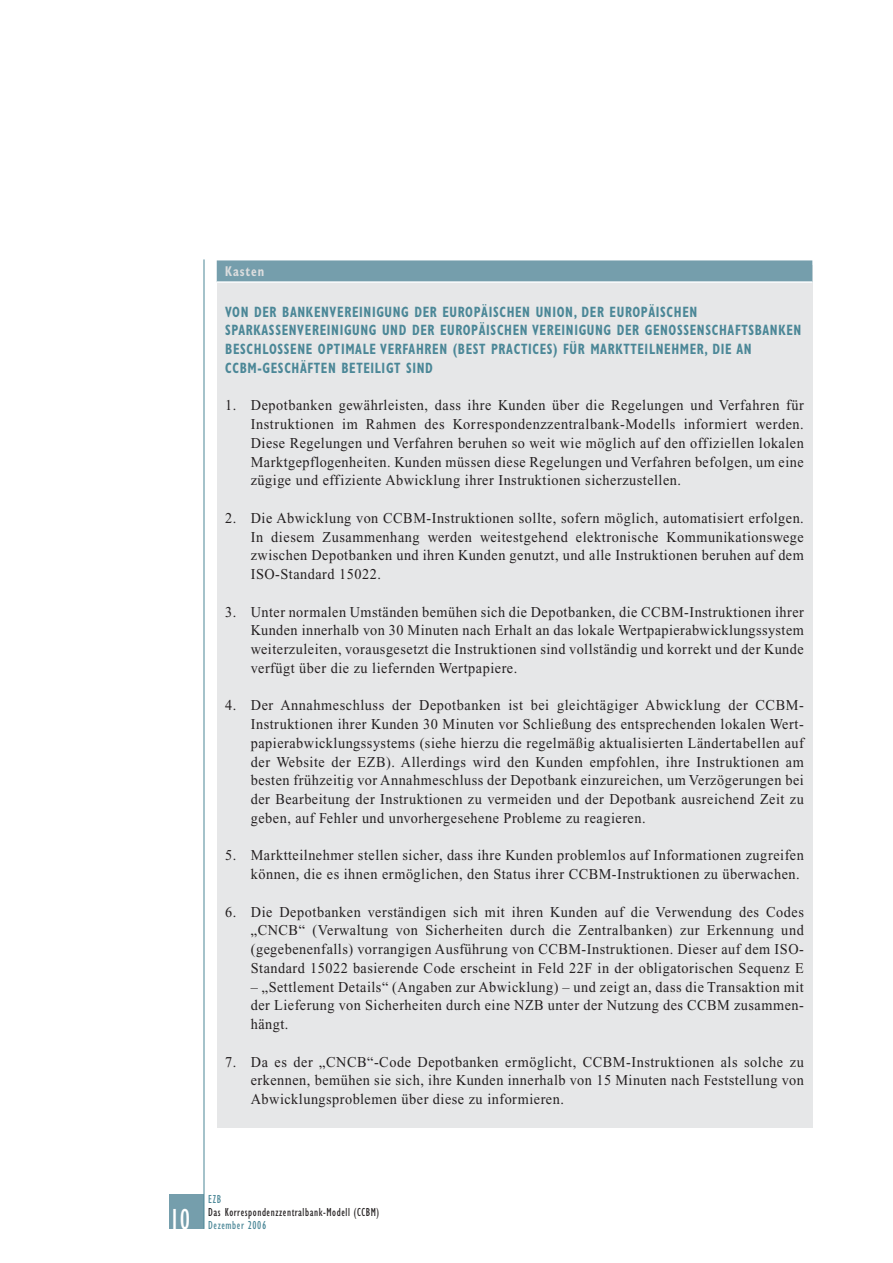
<style>
.page{position:relative;width:893px;height:1263px;background:#fff}
.page>*{position:absolute;margin:0;border:0;box-sizing:border-box;transform-origin:0 0}
.t1{font:condensed 30px "Gill Sans";color:#fff;scale:.95 1}
.t2{font:15px/18.8px "Times New Roman";letter-spacing:.035em;color:#231f20;text-align:justify;scale:.95 1}
.t3{font:700 condensed 15px/18.8px "Gill Sans";letter-spacing:.05em;color:#4b8797;scale:.85 1}
.t4{font:700 condensed 14.25px "Gill Sans";letter-spacing:.07em;color:#dcddde;scale:.85 1}
.t5{font:condensed 12px "Gill Sans";letter-spacing:.05em;color:#231f20;scale:.95 1}
.t6{font:condensed 12px "Gill Sans";letter-spacing:.05em;color:#4b8797;scale:.95 1}
</style>
<div class="page">
<div style="left:170px;top:1195px;width:34px;height:34px;background:#759eac"></div>
<hr style="left:204px;top:259px;width:1px;height:970px;background:#4b8797">
<div style="left:217px;top:265px;width:595px;height:862px;background:#e6e7e8"></div>
<div style="left:217px;top:260px;width:595px;height:22px;background:#759eac"></div>
<hr style="left:217px;top:281px;width:595px;height:2px;background:#fff">
<p class="t4" style="left:225px;top:266px;width:47px">Kasten</p>
<p class="t3" style="left:225px;top:304px;width:679px">VON DER BANKENVEREINIGUNG DER EUROPÄISCHEN UNION, DER EUROPÄISCHEN SPARKASSENVEREINIGUNG UND DER EUROPÄISCHEN VEREINIGUNG DER GENOSSENSCHAFTSBANKEN BESCHLOSSENE OPTIMALE VERFAHREN (BEST PRACTICES) FÜR MARKTTEILNEHMER, DIE AN CCBM-GESCHÄFTEN BETEILIGT SIND</p>
<p class="t2" style="left:251px;top:398px;width:583px;text-indent:-26px">1. Depotbanken gewährleisten, dass ihre Kunden über die Regelungen und Verfahren für Instruktionen im Rahmen des Korrespondenzzentralbank-Modells informiert werden.<br>Diese Regelungen und Verfahren beruhen so weit wie möglich auf den offiziellen lokalen Marktgepflogenheiten. Kunden müssen diese Regelungen und Verfahren befolgen, um eine zügige und effiziente Abwicklung ihrer Instruktionen sicherzustellen.</p>
<p class="t2" style="left:251px;top:510px;width:583px;text-indent:-26px">2. Die Abwicklung von CCBM-Instruktionen sollte, sofern möglich, automatisiert erfolgen.<br>In diesem Zusammenhang werden weitestgehend elektronische Kommunikationswege zwischen Depotbanken und ihren Kunden genutzt, und alle Instruktionen beruhen auf dem ISO-Standard 15022.</p>
<p class="t2" style="left:251px;top:604px;width:583px;text-indent:-26px">3. Unter normalen Umständen bemühen sich die Depotbanken, die CCBM-Instruktionen ihrer Kunden innerhalb von 30 Minuten nach Erhalt an das lokale Wertpapierabwicklungssystem weiterzuleiten, vorausgesetzt die Instruktionen sind vollständig und korrekt und der Kunde verfügt über die zu liefernden Wertpapiere.</p>
<p class="t2" style="left:251px;top:698px;width:583px;text-indent:-26px">4. Der Annahmeschluss der Depotbanken ist bei gleichtägiger Abwicklung der CCBM-Instruktionen ihrer Kunden 30 Minuten vor Schließung des entsprechenden lokalen Wert&shy;papierabwicklungssystems (siehe hierzu die regelmäßig aktualisierten Ländertabellen auf der Website der EZB). Allerdings wird den Kunden empfohlen, ihre Instruktionen am besten frühzeitig vor Annahmeschluss der Depotbank einzureichen, um Verzögerungen bei der Bearbeitung der Instruktionen zu vermeiden und der Depotbank ausreichend Zeit zu geben, auf Fehler und unvorhergesehene Probleme zu reagieren.</p>
<p class="t2" style="left:225px;top:848px;width:610px;text-align:right">5. Marktteilnehmer stellen sicher, dass ihre Kunden problemlos auf Informationen zugreifen können, die es ihnen ermöglichen, den Status ihrer CCBM-Instruktionen zu überwachen.</p>
<p class="t2" style="left:251px;top:904px;width:583px;text-indent:-26px">6. Die Depotbanken verständigen sich mit ihren Kunden auf die Verwendung des Codes „CNCB“ (Verwaltung von Sicherheiten durch die Zentralbanken) zur Erkennung und (gegebenenfalls) vorrangigen Ausführung von CCBM-Instruktionen. Dieser auf dem ISO-Standard 15022 basierende Code erscheint in Feld 22F in der obligatorischen Sequenz E</p>
<p class="t2" style="left:251px;top:979px;width:583px">– „Settlement Details“ (Angaben zur Abwicklung) – und zeigt an, dass die Transaktion mit der Lieferung von Sicherheiten durch eine NZB unter der Nutzung des CCBM zusammen&shy;hängt.</p>
<p class="t2" style="left:251px;top:1054px;width:583px;text-indent:-26px">7. Da es der „CNCB“-Code Depotbanken ermöglicht, CCBM-Instruktionen als solche zu erkennen, bemühen sie sich, ihre Kunden innerhalb von 15 Minuten nach Feststellung von Abwicklungsproblemen über diese zu informieren.</p>
<h1 class="t1" style="left:169px;top:1208px;width:23px">10</h1>
<p class="t6" style="left:208px;top:1195px;width:15px">EZB</p>
<p class="t5" style="left:208px;top:1208px;width:181px">Das Korrespondenzzentralbank-Modell (CCBM)</p>
<p class="t6" style="left:208px;top:1221px;width:62px">Dezember 2006</p>
</div>
